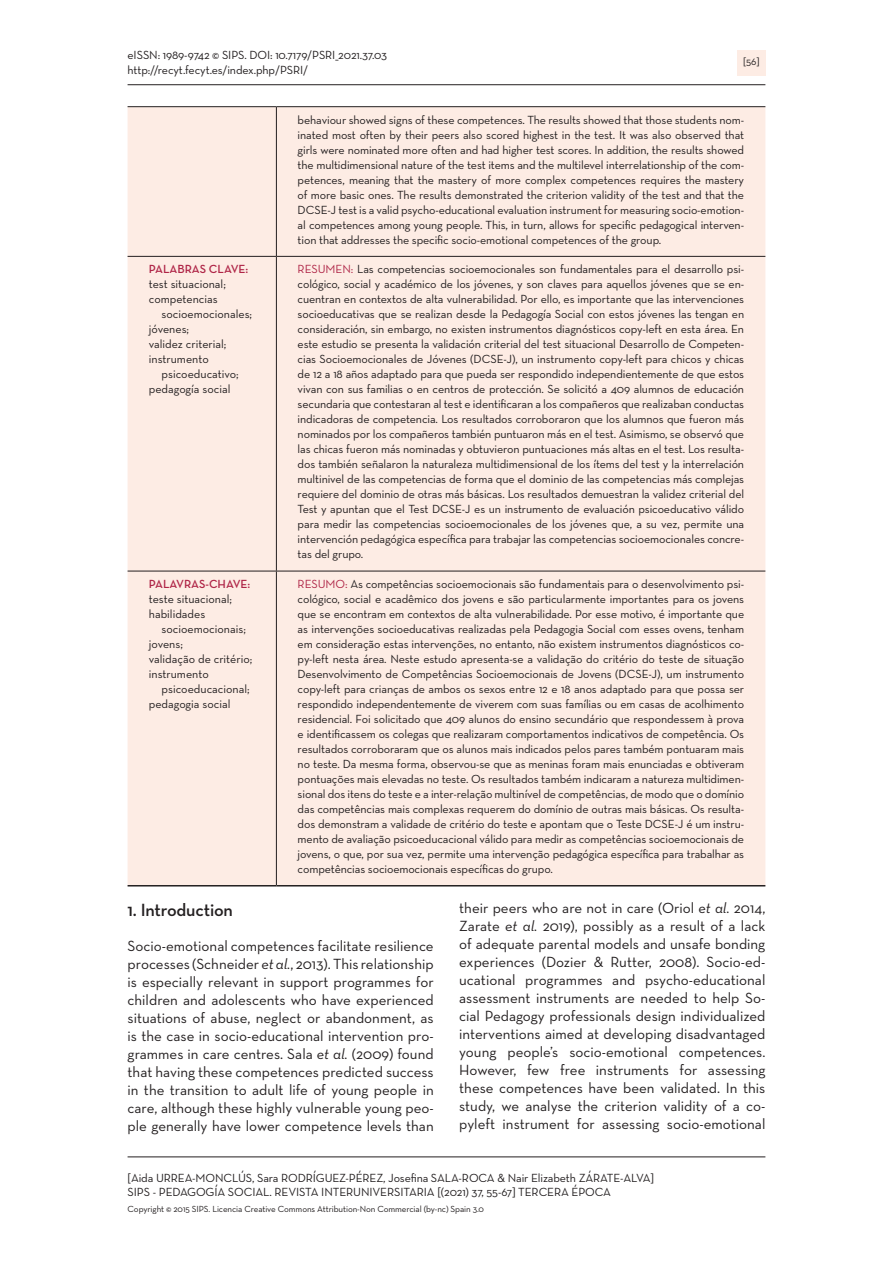
<style>
.page{position:relative;width:893px;height:1263px;background:#fff}
.page>*{position:absolute;margin:0;border:0;box-sizing:border-box;transform-origin:0 0}
._1Titulo{font:600 18px "Neutra Text";letter-spacing:-.01em;color:#231f20}
.Texto1Ing{font:15px/18px "Neutra Text";color:#231f20;text-align:justify}
.Remuso{font:12px/15px "Neutra Text";letter-spacing:-.01em;color:#231f20}
.Resumen{font:12px/15px "Neutra Text";letter-spacing:-.01em;color:#231f20;text-align:justify}
.Abstract{font:12px/15px "Neutra Text";letter-spacing:-.01em;color:#231f20;text-align:justify}
.KeyWords2{font:12px/15px "Neutra Text";color:#231f20}
.Palabraclave{font:12px/15px "Neutra Text";color:#231f20}
.KeyWords2Tit{font:600 12px "Neutra Text";color:#af2547}
.PalabraClaveTit{font:600 12px "Neutra Text";color:#af2547}
.t1{font:10.5px "Neutra Text";color:#231f20}
.t2{font:9px "Neutra Text";letter-spacing:-.01em;color:#231f20}
.s1{color:#af2547}
.s2{font-style:italic}
</style>
<div class="page">
<div style="left:737px;top:50px;width:28px;height:25px;background:#fdece4"></div>
<hr style="left:128px;top:1156px;width:637px;height:1px;background:#231f20">
<hr style="left:128px;top:84px;width:637px;height:1px;background:#231f20">
<div style="left:128px;top:107px;width:637px;height:778px;background:#fdece4"></div>
<hr style="left:128px;top:106px;width:148px;height:1px;background:#231f20">
<hr style="left:276px;top:106px;width:489px;height:1px;background:#231f20">
<hr style="left:276px;top:107px;width:1px;height:149px;background:#231f20">
<hr style="left:128px;top:256px;width:148px;height:1px;background:#231f20">
<hr style="left:276px;top:256px;width:489px;height:1px;background:#231f20">
<hr style="left:276px;top:257px;width:1px;height:314px;background:#231f20">
<hr style="left:128px;top:571px;width:148px;height:1px;background:#231f20">
<hr style="left:276px;top:571px;width:489px;height:1px;background:#231f20">
<hr style="left:276px;top:571px;width:1px;height:314px;background:#231f20">
<hr style="left:128px;top:885px;width:148px;height:1px;background:#231f20">
<hr style="left:276px;top:885px;width:489px;height:1px;background:#231f20">
<p class="Remuso" style="left:128px;top:47px;width:261px">eISSN: 1989-9742 © SIPS. DOI: 10.7179/PSRI_2021.37.03 http://recyt.fecyt.es/index.php/PSRI/</p>
<p class="t1" style="left:743px;top:55px;width:18px">[56]</p>
<p class="PalabraClaveTit" style="left:149px;top:262px;width:101px">PALABRAS CLAVE:</p>
<p class="Palabraclave" style="left:149px;top:276px;width:79px">test situacional;</p>
<p class="Palabraclave" style="left:162px;top:291px;width:92px;text-indent:-13px">competencias socioemocionales;</p>
<p class="Palabraclave" style="left:149px;top:321px;width:42px">jóvenes;</p>
<p class="Palabraclave" style="left:149px;top:336px;width:79px">validez criterial;</p>
<p class="Palabraclave" style="left:162px;top:351px;width:79px;text-indent:-13px">instrumento psicoeducativo;</p>
<p class="Palabraclave" style="left:149px;top:381px;width:83px">pedagogía social</p>
<p class="KeyWords2Tit" style="left:149px;top:576px;width:103px">PALAVRAS-CHAVE:</p>
<p class="KeyWords2" style="left:149px;top:591px;width:85px">teste situacional;</p>
<p class="KeyWords2" style="left:162px;top:606px;width:86px;text-indent:-13px">habilidades socioemocionais;</p>
<p class="KeyWords2" style="left:149px;top:636px;width:36px">jovens;</p>
<p class="KeyWords2" style="left:149px;top:651px;width:105px">validação de critério;</p>
<p class="KeyWords2" style="left:162px;top:666px;width:90px;text-indent:-13px">instrumento psicoeducacional;</p>
<p class="KeyWords2" style="left:149px;top:696px;width:83px">pedagogia social</p>
<p class="Abstract" style="left:298px;top:112px;width:448px">behaviour showed signs of these competences. The results showed that those students nom&shy;inated most often by their peers also scored highest in the test. It was also observed that girls were nominated more often and had higher test scores. In addition, the results showed the multidimensional nature of the test items and the multilevel interrelationship of the com&shy;petences, meaning that the mastery of more complex competences requires the mastery of more basic ones. The results demonstrated the criterion validity of the test and that the DCSE-J test is a valid psycho-educational evaluation instrument for measuring socio-emotion&shy;al competences among young people. This, in turn, allows for specific pedagogical interven&shy;tion that addresses the specific socio-emotional competences of the group.</p>
<p class="Resumen" style="left:298px;top:261px;width:448px"><span class="s1">RESUMEN:</span> Las competencias socioemocionales son fundamentales para el desarrollo psi&shy;cológico, social y académico de los jóvenes, y son claves para aquellos jóvenes que se en&shy;cuentran en contextos de alta vulnerabilidad. Por ello, es importante que las intervenciones socioeducativas que se realizan desde la Pedagogía Social con estos jóvenes las tengan en consideración, sin embargo, no existen instrumentos diagnósticos copy-left en esta área. En este estudio se presenta la validación criterial del test situacional Desarrollo de Competen&shy;cias Socioemocionales de Jóvenes (DCSE-J), un instrumento copy-left para chicos y chicas de 12 a 18 años adaptado para que pueda ser respondido independientemente de que estos vivan con sus familias o en centros de protección. Se solicitó a 409 alumnos de educación secundaria que contestaran al test e identificaran a los compañeros que realizaban conductas indicadoras de competencia. Los resultados corroboraron que los alumnos que fueron más nominados por los compañeros también puntuaron más en el test. Asimismo, se observó que las chicas fueron más nominadas y obtuvieron puntuaciones más altas en el test. Los resulta&shy;dos también señalaron la naturaleza multidimensional de los ítems del test y la interrelación multinivel de las competencias de forma que el dominio de las competencias más complejas requiere del dominio de otras más básicas. Los resultados demuestran la validez criterial del Test y apuntan que el Test DCSE-J es un instrumento de evaluación psicoeducativo válido para medir las competencias socioemocionales de los jóvenes que, a su vez, permite una intervención pedagógica específica para trabajar las competencias socioemocionales concre&shy;tas del grupo.</p>
<p class="Remuso" style="left:298px;top:576px;width:448px;text-align:justify"><span class="s1">RESUMO:</span> As competências socioemocionais são fundamentais para o desenvolvimento psi&shy;cológico, social e acadêmico dos jovens e são particularmente importantes para os jovens que se encontram em contextos de alta vulnerabilidade. Por esse motivo, é importante que as intervenções socioeducativas realizadas pela Pedagogia Social com esses ovens, tenham em consideração estas intervenções, no entanto, não existem instrumentos diagnósticos co&shy;py-left nesta área. Neste estudo apresenta-se a validação do critério do teste de situação Desenvolvimento de Competências Socioemocionais de Jovens (DCSE-J), um instrumento copy-left para crianças de ambos os sexos entre 12 e 18 anos adaptado para que possa ser respondido independentemente de viverem com suas famílias ou em casas de acolhimento residencial. Foi solicitado que 409 alunos do ensino secundário que respondessem à prova e identificassem os colegas que realizaram comportamentos indicativos de competência. Os resultados corroboraram que os alunos mais indicados pelos pares também pontuaram mais no teste. Da mesma forma, observou-se que as meninas foram mais enunciadas e obtiveram pontuações mais elevadas no teste. Os resultados também indicaram a natureza multidimen&shy;sional dos itens do teste e a inter-relação multinível de competências, de modo que o domínio das competências mais complexas requerem do domínio de outras mais básicas. Os resulta&shy;dos demonstram a validade de critério do teste e apontam que o Teste DCSE-J é um instru&shy;mento de avaliação psicoeducacional válido para medir as competências socioemocionais de jovens, o que, por sua vez, permite uma intervenção pedagógica específica para trabalhar as competências socioemocionais específicas do grupo.</p>
<p class="_1Titulo" style="left:128px;top:898px;width:107px">1. Introduction</p>
<p class="Texto1Ing" style="left:128px;top:936px;width:308px">Socio-emotional competences facilitate resilience processes (Schneider <span class="s2">et al.</span>, 2013). This relationship is especially relevant in support programmes for children and adolescents who have experienced situations of abuse, neglect or abandonment, as is the case in socio-educational intervention pro&shy;grammes in care centres. Sala <span class="s2">et al.</span> (2009) found that having these competences predicted success in the transition to adult life of young people in care, although these highly vulnerable young peo&shy;ple generally have lower competence levels than</p>
<p class="Texto1Ing" style="left:459px;top:899px;width:308px">their peers who are not in care (Oriol <span class="s2">et al.</span> 2014, Zarate <span class="s2">et al.</span> 2019), possibly as a result of a lack of adequate parental models and unsafe bonding experiences (Dozier &amp; Rutter, 2008). Socio-ed&shy;ucational programmes and psycho-educational assessment instruments are needed to help So&shy;cial Pedagogy professionals design individualized interventions aimed at developing disadvantaged young people’s socio-emotional competences.<br>However, few free instruments for assessing these competences have been validated. In this study, we analyse the criterion validity of a co&shy;pyleft instrument for assessing socio-emotional</p>
<p class="Remuso" style="left:128px;top:1170px;width:528px;line-height:14.4px">[Aida URREA-MONCLÚS, Sara RODRÍGUEZ-PÉREZ, Josefina SALA-ROCA &amp; Nair Elizabeth ZÁRATE-ALVA]<br>SIPS - PEDAGOGÍA SOCIAL. REVISTA INTERUNIVERSITARIA [(2021) 37, 55-67] TERCERA ÉPOCA</p>
<p class="t2" style="left:128px;top:1203px;width:358px">Copyright © 2015 SIPS. Licencia Creative Commons Attribution-Non Commercial (by-nc) Spain 3.0</p>
</div>
